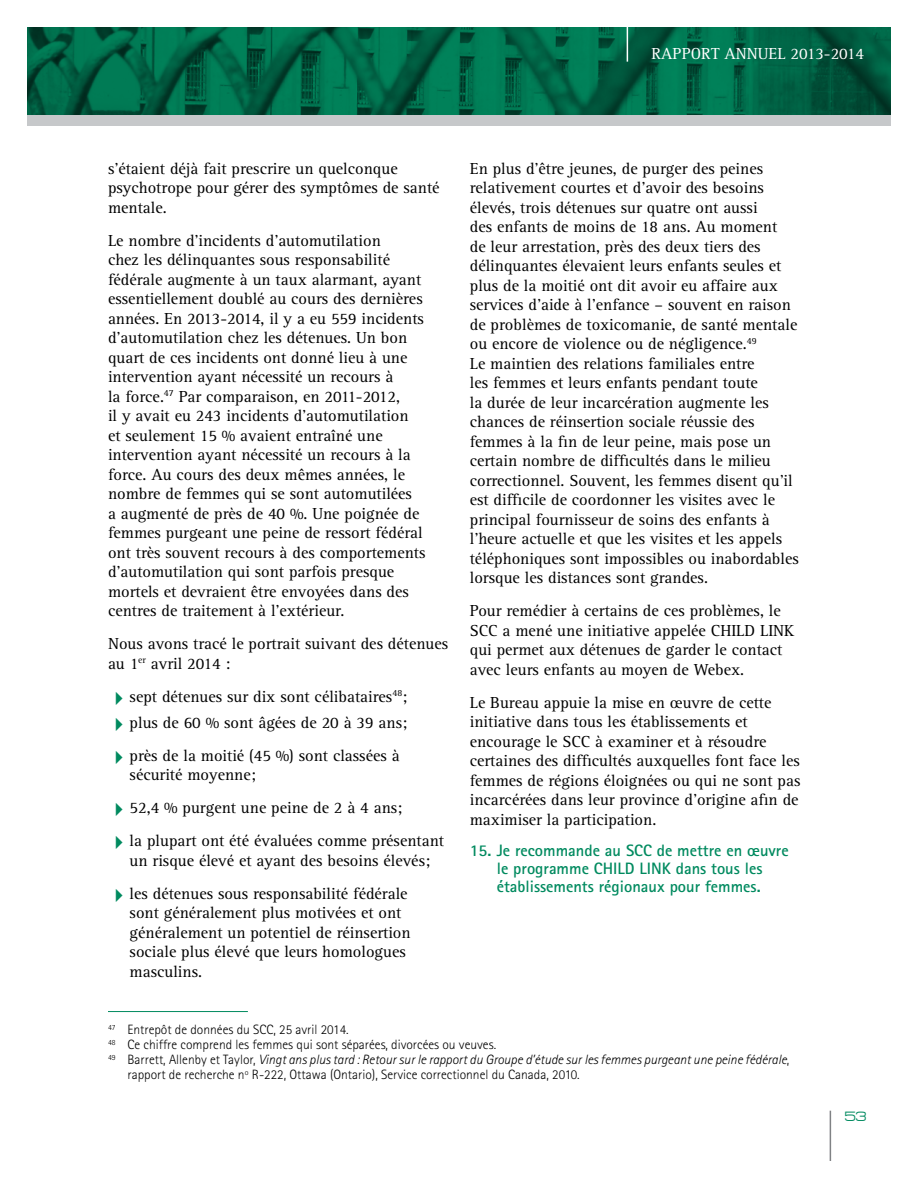
<style>
.page{position:relative;width:918px;height:1188px;background:#fff}
.page>*{position:absolute;margin:0;border:0;box-sizing:border-box;transform-origin:0 0}
.t1{font:16.5px/19.5px "Rotis Serif";color:#000}
.t2{font:700 16.5px/18px "Rotis Sans Serif";color:#008a5f;text-align:center}
.t3{font:16.5px "Rotis Serif";color:#fff}
.t4{font:300 13.5px "Rotis Sans Serif";color:#000}
.t5{font:italic 300 13.5px "Rotis Sans Serif";color:#000}
.t6{font:13.5px "Micro Extended";color:#008a5f}
.s1{color:#008a5f}
.s2{font-style:normal}
</style>
<div class="page">
<svg style="left:27px;top:27px;width:864px;height:89px;background:#026748"></svg>
<div style="left:27px;top:116px;width:864px;height:10px;background:#c6c8ca"></div>
<hr style="left:627px;top:0;width:1px;height:62px;background:#fff">
<hr style="left:830px;top:1111px;width:1px;height:50px;background:#808285">
<hr style="left:108px;top:1011px;width:140px;height:1px;background:#008a5f">
<p class="t3" style="left:651px;top:44px;width:214px">RAPPORT ANNUEL 2013-2014</p>
<p class="t1" style="left:108px;top:159px;width:333px">s’étaient déjà fait prescrire un quelconque psychotrope pour gérer des symptômes de santé mentale.</p>
<p class="t1" style="left:108px;top:231px;width:319px">Le nombre d’incidents d’automutilation<br>chez les délinquantes sous responsabilité fédérale augmente à un taux alarmant, ayant essentiellement doublé au cours des dernières années. En 2013-2014, il y a eu 559 incidents d’automutilation chez les détenues. Un bon quart de ces incidents ont donné lieu à une intervention ayant nécessité un recours à<br>la force. <sup>47</sup> Par comparaison, en 2011-2012,<br>il y avait eu 243 incidents d’automutilation<br>et seulement 15 % avaient entraîné une intervention ayant nécessité un recours à la force. Au cours des deux mêmes années, le nombre de femmes qui se sont automutilées<br>a augmenté de près de 40 %. Une poignée de femmes purgeant une peine de ressort fédéral ont très souvent recours à des comportements d’automutilation qui sont parfois presque mortels et devraient être envoyées dans des centres de traitement à l’extérieur.</p>
<p class="t1" style="left:108px;top:634px;width:342px">Nous avons tracé le portrait suivant des détenues au 1<sup>er</sup> avril 2014 :</p>
<p class="t1" style="left:108px;top:687px;width:301px"><span class="s1">✔</span>sept détenues sur dix sont célibataires<sup>48</sup>;</p>
<p class="t1" style="left:108px;top:713px;width:301px"><span class="s1">✔</span>plus de 60 % sont âgées de 20 à 39 ans;</p>
<p class="t1" style="left:130px;top:746px;width:272px;text-indent:-22px"><span class="s1">✔</span>près de la moitié (45 %) sont classées à sécurité moyenne;</p>
<p class="t1" style="left:108px;top:799px;width:296px"><span class="s1">✔</span>52,4 % purgent une peine de 2 à 4 ans;</p>
<p class="t1" style="left:108px;top:832px;width:338px;text-align:center"><span class="s1">✔</span>la plupart ont été évaluées comme présentant un risque élevé et ayant des besoins élevés;</p>
<p class="t1" style="left:130px;top:884px;width:283px;text-indent:-22px"><span class="s1">✔</span>les détenues sous responsabilité fédérale sont généralement plus motivées et ont généralement un potentiel de réinsertion sociale plus élevé que leurs homologues masculins.</p>
<p class="t1" style="left:470px;top:159px;width:331px">En plus d’être jeunes, de purger des peines relativement courtes et d’avoir des besoins élevés, trois détenues sur quatre ont aussi<br>des enfants de moins de 18 ans. Au moment<br>de leur arrestation, près des deux tiers des délinquantes élevaient leurs enfants seules et plus de la moitié ont dit avoir eu affaire aux services d’aide à l’enfance – souvent en raison de problèmes de toxicomanie, de santé mentale ou encore de violence ou de négligence. <sup>49<br></sup>Le maintien des relations familiales entre<br>les femmes et leurs enfants pendant toute<br>la durée de leur incarcération augmente les chances de réinsertion sociale réussie des femmes à la fin de leur peine, mais pose un certain nombre de difficultés dans le milieu correctionnel. Souvent, les femmes disent qu’il est difficile de coordonner les visites avec le principal fournisseur de soins des enfants à l’heure actuelle et que les visites et les appels téléphoniques sont impossibles ou inabordables lorsque les distances sont grandes.</p>
<p class="t1" style="left:470px;top:601px;width:326px">Pour remédier à certains de ces problèmes, le SCC a mené une initiative appelée CHILD LINK qui permet aux détenues de garder le contact avec leurs enfants au moyen de Webex.</p>
<p class="t1" style="left:470px;top:693px;width:332px">Le Bureau appuie la mise en œuvre de cette initiative dans tous les établissements et encourage le SCC à examiner et à résoudre certaines des difficultés auxquelles font face les femmes de régions éloignées ou qui ne sont pas incarcérées dans leur province d’origine afin de maximiser la participation.</p>
<p class="t2" style="left:470px;top:841px;width:321px">15. Je recommande au SCC de mettre en œuvre le programme CHILD LINK dans tous les établissements régionaux pour femmes.</p>
<p class="t4" style="left:108px;top:1022px;width:242px"><sup>47</sup> Entrepôt de données du SCC, 25 avril 2014.</p>
<p class="t4" style="left:108px;top:1037px;width:390px"><sup>48</sup> Ce chiffre comprend les femmes qui sont séparées, divorcées ou veuves.</p>
<p class="t5" style="left:108px;top:1052px;width:683px"><sup>49</sup> <span class="s2">Barrett, Allenby et Taylor,</span> Vingt ans plus tard : Retour sur le rapport du Groupe d’étude sur les femmes purgeant une peine fédérale<span class="s2">,</span></p>
<p class="t4" style="left:128px;top:1067px;width:454px">rapport de recherche n<sup>o</sup> R-222, Ottawa (Ontario), Service correctionnel du Canada, 2010.</p>
<p class="t6" style="left:844px;top:1109px;width:24px">53</p>
</div>
